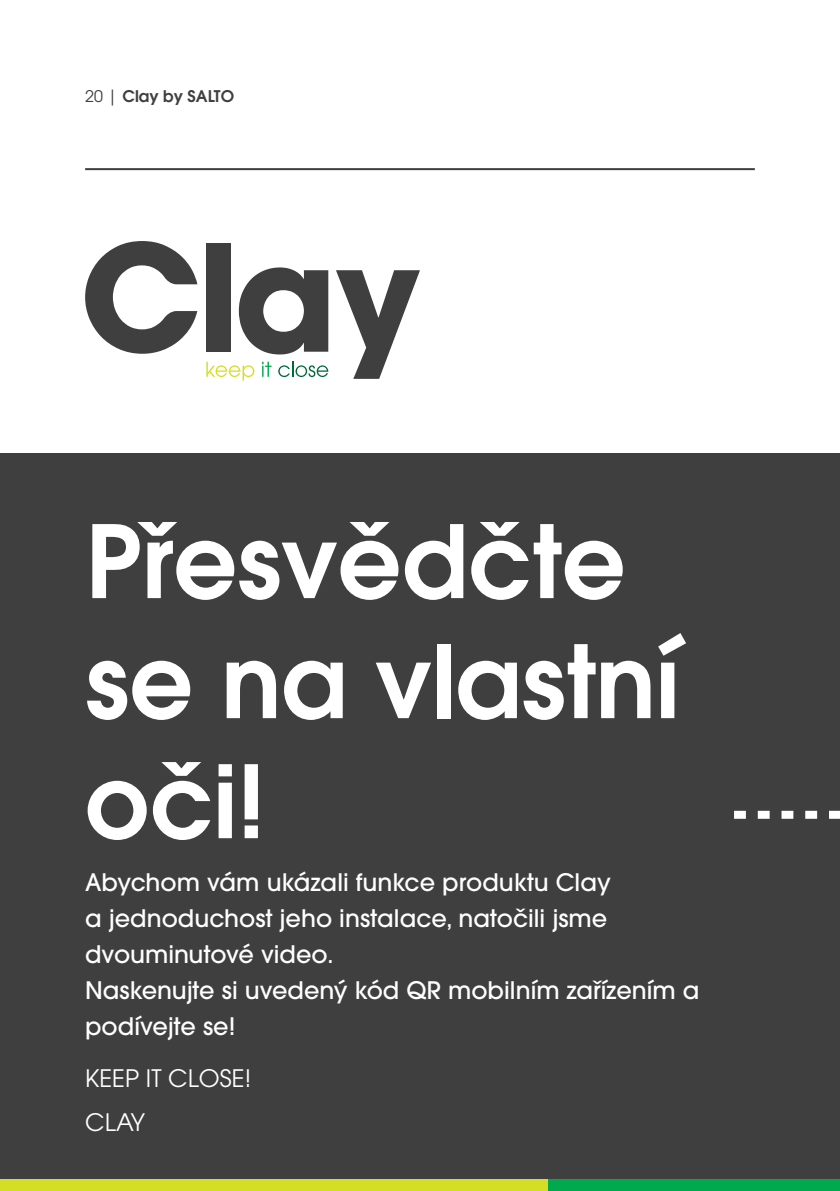
<style>
.page{position:relative;width:840px;height:1191px;background:#fff}
.page>*{position:absolute;margin:0;border:0;box-sizing:border-box;transform-origin:0 0}
.t1{font:600 100px/120px "ITC Avant Garde Pro";color:#fff}
.t2{font:500 24px/36px "ITC Avant Garde Pro";color:#fff}
.t3{font:24px/44px "ITC Avant Garde Pro";color:#fff}
.t4{font:600 16px "ITC Avant Garde Pro";color:#3f3f3f}
.s1{font-weight:400}
</style>
<div class="page">
<div style="left:0;top:454px;width:839px;height:737px;background:#3f3f3f"></div>
<svg style="left:734px;top:810px;width:105px;height:8px"></svg>
<hr style="left:85px;top:168px;width:669px;height:2px;background:#3f3f3f">
<div style="left:206px;top:243px;width:25px;height:109px;background:#3f3f3f"></div>
<svg style="left:239px;top:267px;width:89px;height:87px"></svg>
<svg style="left:336px;top:270px;width:84px;height:109px"></svg>
<svg style="left:85px;top:241px;width:112px;height:113px"></svg>
<svg style="left:206px;top:362px;width:48px;height:19px"></svg>
<svg style="left:262px;top:362px;width:9px;height:15px"></svg>
<svg style="left:278px;top:362px;width:50px;height:15px"></svg>
<div style="left:0;top:1179px;width:548px;height:12px;background:#d3de24"></div>
<div style="left:548px;top:1179px;width:291px;height:12px;background:#00a84e"></div>
<p class="t4" style="left:85px;top:86px;width:150px"><span class="s1">20 |</span> Clay by SALTO</p>
<h1 class="t1" style="left:85px;top:500px;width:596px">Přesvědčte se na vlastní oči!</h1>
<p class="t2" style="left:85px;top:864px;width:615px">Abychom vám ukázali funkce produktu Clay<br>a jednoduchost jeho instalace, natočili jsme dvouminutové video.<br>Naskenujte si uvedený kód QR mobilním zařízením a podívejte se!</p>
<p class="t3" style="left:85px;top:1056px;width:168px">KEEP IT CLOSE!<br>CLAY</p>
</div>
